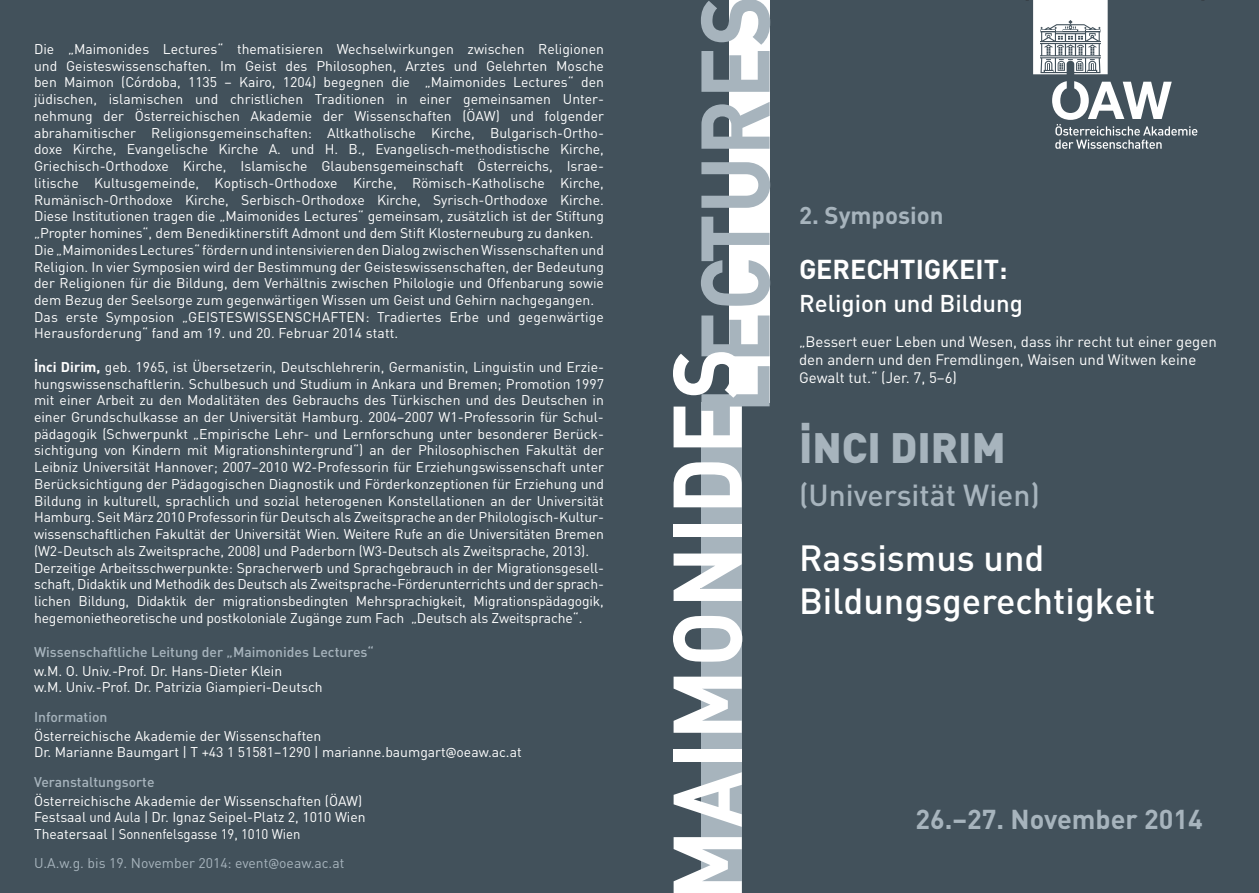
<style>
.page{position:relative;width:1259px;height:893px;background:#42515b}
.page>*{position:absolute;margin:0;border:0;box-sizing:border-box;transform-origin:0 0}
.t1{font:700 95.7px "DIN";letter-spacing:.03em;color:#fff;scale:.91 1}
.t2{font:700 95.7px "DIN";color:#a7b4bd;scale:.91 1}
.t3{font:900 42px "DIN";color:#a7b4bd}
.t4{font:500 36px/43.2px "DIN";color:#fff}
.t5{font:500 30px "DIN";color:#a7b4bd}
.t6{font:700 27px "DIN";color:#a7b4bd}
.t7{font:700 27px "DIN";color:#fff}
.t8{font:500 24px "DIN";color:#fff}
.t9{font:700 24px "DIN";color:#a7b4bd}
.t10{font:15px/18px "DIN";color:#fff}
.t11{font:13.95px/16.8px "DIN";color:#fff}
.t12{font:500 13.95px "DIN";color:#a7b4bd}
.t13{font:13.95px "DIN";color:#a7b4bd}
.t14{font:700 13.95px "DIN";color:#fff}
.s1{font-weight:700}
.s2{font-family:"Trebuchet MS"}
</style>
<div class="page">
<svg style="left:1052px;top:81px;width:145px;height:68px"></svg>
<svg style="left:1026px;top:0;width:81px;height:74px"></svg>
<div style="left:729px;top:0;width:40px;height:403px;background:#fff"></div>
<div style="left:701px;top:403px;width:41px;height:490px;background:#a7b4bd"></div>
<p class="t11" style="left:34px;top:40px;width:571px">Die „Maimonides Lectures“ thematisieren Wechselwirkungen zwischen Religionen und Geisteswissenschaften. Im Geist des Philosophen, Arztes und Gelehrten Mosche ben Maimon (Córdoba, 1135 – Kairo, 1204) begegnen die „Maimonides Lectures“ den jüdischen, islamischen und christlichen Traditionen in einer gemeinsamen Unter&shy;nehmung der Österreichischen Akademie der Wissenschaften (ÖAW) und folgender abrahamitischer Religionsgemeinschaften: Altkatholische Kirche, Bulgarisch-Ortho&shy;doxe Kirche, Evangelische Kirche A. und H. B., Evangelisch-methodistische Kirche, Griechisch-Orthodoxe Kirche, Islamische Glaubensgemeinschaft Österreichs, Israe&shy;litische Kultusgemeinde, Koptisch-Orthodoxe Kirche, Römisch-Katholische Kirche, Rumänisch-Orthodoxe Kirche, Serbisch-Orthodoxe Kirche, Syrisch-Orthodoxe Kirche.<br>Diese Institutionen tragen die „Maimonides Lectures“ gemeinsam, zusätzlich ist der Stiftung „Propter homines“, dem Benediktinerstift Admont und dem Stift Klosterneuburg zu danken.<br>Die „Maimonides Lectures“ fördern und intensivieren den Dialog zwischen Wissenschaften und Religion. In vier Symposien wird der Bestimmung der Geisteswissenschaften, der Bedeutung der Religionen für die Bildung, dem Verhältnis zwischen Philologie und Offenbarung sowie dem Bezug der Seelsorge zum gegenwärtigen Wissen um Geist und Gehirn nachgegangen.<br>Das erste Symposion „GEISTESWISSENSCHAFTEN: Tradiertes Erbe und gegenwärtige Herausforderung“ fand am 19. und 20. Februar 2014 statt.</p>
<p class="t11" style="left:34px;top:358px;width:571px"><span class="s1">Inci Dirim,</span> geb. 1965, ist Übersetzerin, Deutschlehrerin, Germanistin, Linguistin und Erzie&shy;hungswissenschaftlerin. Schulbesuch und Studium in Ankara und Bremen; Promotion 1997 mit einer Arbeit zu den Modalitäten des Gebrauchs des Türkischen und des Deutschen in einer Grundschulkasse an der Universität Hamburg. 2004–2007 W1-Professorin für Schul&shy;pädagogik (Schwerpunkt „Empirische Lehr- und Lernforschung unter besonderer Berück&shy;sichtigung von Kindern mit Migrationshintergrund“) an der Philosophischen Fakultät der Leibniz Universität Hannover; 2007–2010 W2-Professorin für Erziehungswissenschaft unter Berücksichtigung der Pädagogischen Diagnostik und Förderkonzeptionen für Erziehung und Bildung in kulturell, sprachlich und sozial heterogenen Konstellationen an der Universität Hamburg. Seit März 2010 Professorin für Deutsch als Zweitsprache an der Philologisch-Kultur&shy;wissenschaftlichen Fakultät der Universität Wien. Weitere Rufe an die Universitäten Bremen (W2-Deutsch als Zweitsprache, 2008) und Paderborn (W3-Deutsch als Zweitsprache, 2013).<br>Derzeitige Arbeitsschwerpunkte: Spracherwerb und Sprachgebrauch in der Migrationsgesell&shy;schaft, Didaktik und Methodik des Deutsch als Zweitsprache-Förderunterrichts und der sprach&shy;lichen Bildung, Didaktik der migrationsbedingten Mehrsprachigkeit, Migrationspädagogik, hegemonietheoretische und postkoloniale Zugänge zum Fach „Deutsch als Zweitsprache“.</p>
<p class="t12" style="left:34px;top:642px;width:341px">Wissenschaftliche Leitung der „Maimonides Lectures“</p>
<p class="t11" style="left:34px;top:662px;width:290px">w.M. O. Univ.-Prof. Dr. Hans-Dieter Klein<br>w.M. Univ.-Prof. Dr. Patrizia Giampieri-Deutsch</p>
<p class="t12" style="left:34px;top:707px;width:75px">Information</p>
<p class="t11" style="left:34px;top:727px;width:489px">Österreichische Akademie der Wissenschaften<br>Dr. Marianne Baumgart | T +43 1 51581–1290 | marianne.baumgart<span class="s2">@</span>oeaw.ac.at</p>
<p class="t12" style="left:34px;top:772px;width:122px">Veranstaltungsorte</p>
<p class="t11" style="left:34px;top:792px;width:333px">Österreichische Akademie der Wissenschaften (ÖAW)<br>Festsaal und Aula | Dr. Ignaz Seipel-Platz 2, 1010 Wien<br>Theatersaal | Sonnenfelsgasse 19, 1010 Wien</p>
<p class="t13" style="left:34px;top:854px;width:312px">U.A.w.g. bis 19. November 2014: event<span class="s2">@</span>oeaw.ac.at</p>
<p class="t14" style="left:34px;top:350px;width:5px">⋅</p>
<h1 class="t2" style="left:671px;top:414px;width:461px;rotate:-90deg">LECTURES</h1>
<h1 class="t1" style="left:643px;top:900px;width:609px;rotate:-90deg">MAIMONIDES</h1>
<h3 class="t9" style="left:799px;top:199px;width:146px">2. Symposion</h3>
<h3 class="t7" style="left:799px;top:251px;width:210px">GERECHTIGKEIT:</h3>
<h3 class="t8" style="left:799px;top:287px;width:225px">Religion und Bildung</h3>
<p class="t10" style="left:799px;top:332px;width:419px">„Bessert euer Leben und Wesen, dass ihr recht tut einer gegen den andern und den Fremdlingen, Waisen und Witwen keine<br>Gewalt tut.“ (Jer. 7, 5–6)</p>
<h2 class="t3" style="left:799px;top:420px;width:208px">INCI DIRIM</h2>
<h3 class="t5" style="left:799px;top:475px;width:242px">(Universität Wien)</h3>
<h3 class="t4" style="left:799px;top:535px;width:358px">Rassismus und<br>Bildungsgerechtigkeit</h3>
<h3 class="t6" style="left:915px;top:801px;width:289px">26.–27. November 2014</h3>
</div>
